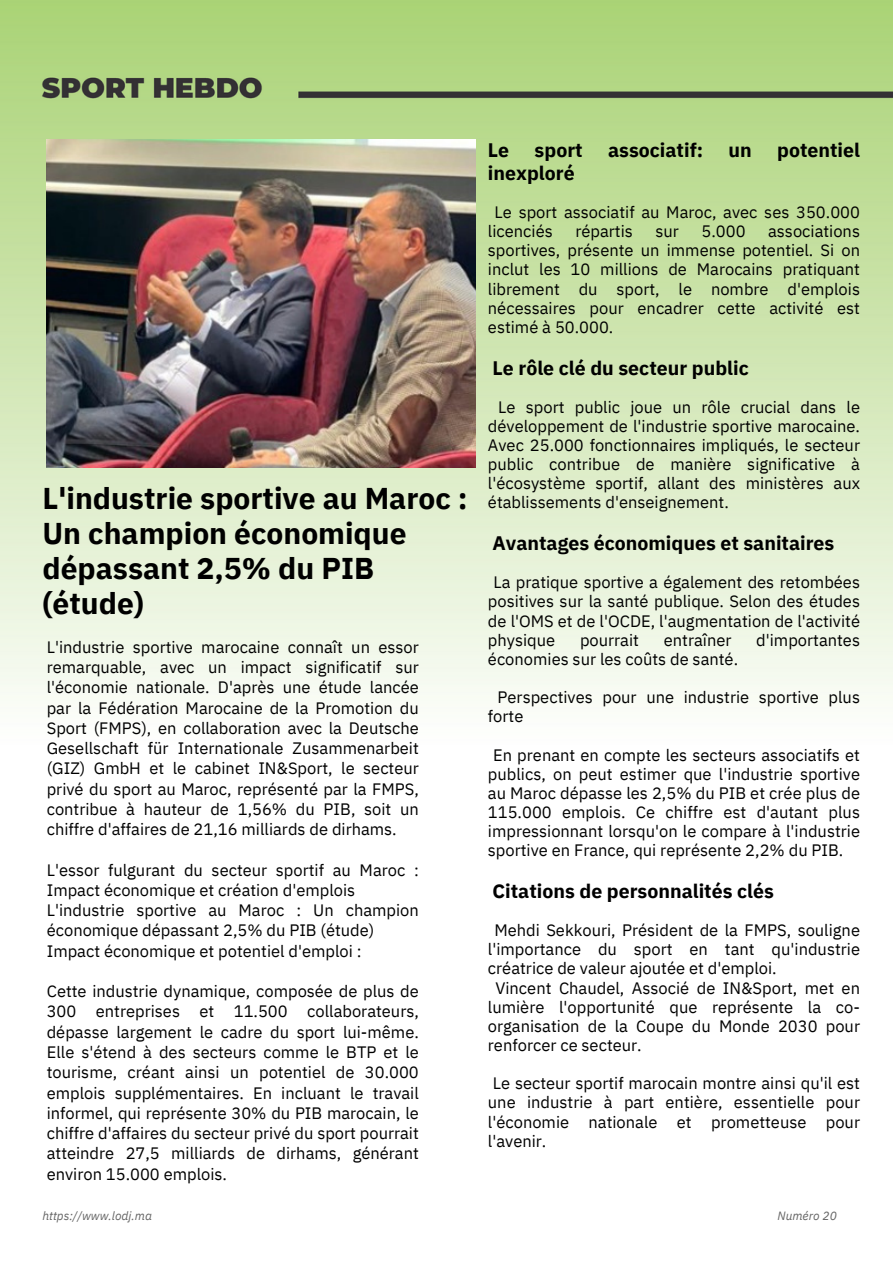
<style>
.page{position:relative;width:893px;height:1264px;background:#fff}
.page>*{position:absolute;margin:0;border:0;box-sizing:border-box;transform-origin:0 0}
.t1{font:700 30px/34.8px "IBM Plex Sans";color:#000}
.t2{font:700 19.5px "IBM Plex Sans";color:#000}
.t3{font:16.5px/19.2px "IBM Plex Sans";color:#000;text-align:justify}
.t4{font:italic 12px "IBM Plex Sans";color:#646464}
</style>
<div class="page">
<img style="left:0;top:0;width:892px;height:701px">
<img style="left:47px;top:139px;width:428px;height:329px">
<p class="t1" style="left:42px;top:480px;width:427px">L'industrie sportive au Maroc :<br>Un champion économique dépassant 2,5% du PIB (étude)</p>
<p class="t3" style="left:47px;top:636px;width:373px;line-height:20.2px">L'industrie sportive marocaine connaît un essor remarquable, avec un impact significatif sur l'économie nationale. D'après une étude lancée par la Fédération Marocaine de la Promotion du Sport (FMPS), en collaboration avec la Deutsche Gesellschaft für Internationale Zusammenarbeit (GIZ) GmbH et le cabinet IN&amp;Sport, le secteur privé du sport au Maroc, représenté par la FMPS, contribue à hauteur de 1,56% du PIB, soit un chiffre d'affaires de 21,16 milliards de dirhams.</p>
<p class="t3" style="left:47px;top:859px;width:373px;line-height:20.2px">L'essor fulgurant du secteur sportif au Maroc :<br>Impact économique et création d'emplois</p>
<p class="t3" style="left:47px;top:899px;width:373px;line-height:20.2px">L'industrie sportive au Maroc : Un champion économique dépassant 2,5% du PIB (étude)</p>
<p class="t3" style="left:47px;top:940px;width:316px">Impact économique et potentiel d'emploi :</p>
<p class="t3" style="left:47px;top:980px;width:373px;line-height:20.2px">Cette industrie dynamique, composée de plus de 300 entreprises et 11.500 collaborateurs, dépasse largement le cadre du sport lui-même.<br>Elle s'étend à des secteurs comme le BTP et le tourisme, créant ainsi un potentiel de 30.000 emplois supplémentaires. En incluant le travail informel, qui représente 30% du PIB marocain, le chiffre d'affaires du secteur privé du sport pourrait atteindre 27,5 milliards de dirhams, générant environ 15.000 emplois.</p>
<p class="t2" style="left:488px;top:137px;width:23px">Le</p>
<p class="t2" style="left:534px;top:137px;width:50px">sport</p>
<p class="t2" style="left:608px;top:137px;width:96px">associatif:</p>
<p class="t2" style="left:728px;top:137px;width:25px">un</p>
<p class="t2" style="left:777px;top:137px;width:84px">potentiel</p>
<p class="t2" style="left:488px;top:160px;width:88px">inexploré</p>
<p class="t3" style="left:488px;top:202px;width:373px;text-indent:7px">Le sport associatif au Maroc, avec ses 350.000 licenciés</p>
<p class="t3" style="left:575px;top:221px;width:59px">répartis</p>
<p class="t3" style="left:655px;top:221px;width:25px">sur</p>
<p class="t3" style="left:701px;top:221px;width:46px">5.000</p>
<p class="t3" style="left:488px;top:221px;width:373px;text-indent:280px">associations sportives, présente un immense potentiel. Si on inclut les 10 millions de Marocains pratiquant librement du sport, le nombre d'emplois nécessaires pour encadrer cette activité est estimé à 50.000.</p>
<p class="t2" style="left:492px;top:354px;width:258px">Le rôle clé du secteur public</p>
<p class="t3" style="left:488px;top:397px;width:373px;text-indent:10px">Le sport public joue un rôle crucial dans le développement de l'industrie sportive marocaine.<br>Avec 25.000 fonctionnaires impliqués, le secteur public contribue de manière significative à l'écosystème sportif, allant des ministères aux établissements d'enseignement.</p>
<p class="t2" style="left:492px;top:530px;width:343px">Avantages économiques et sanitaires</p>
<p class="t3" style="left:488px;top:572px;width:373px;text-indent:5px">La pratique sportive a également des retombées positives sur la santé publique. Selon des études de l'OMS et de l'OCDE, l'augmentation de l'activité physique</p>
<p class="t3" style="left:580px;top:630px;width:60px">pourrait</p>
<p class="t3" style="left:663px;top:630px;width:69px">entraîner</p>
<p class="t3" style="left:756px;top:630px;width:105px">d'importantes</p>
<p class="t3" style="left:488px;top:649px;width:252px">économies sur les coûts de santé.</p>
<p class="t3" style="left:488px;top:687px;width:373px;text-indent:10px">Perspectives pour une industrie sportive plus forte</p>
<p class="t3" style="left:488px;top:744px;width:373px;text-indent:5px">En prenant en compte les secteurs associatifs et publics, on peut estimer que l'industrie sportive au Maroc dépasse les 2,5% du PIB et crée plus de 115.000 emplois. Ce chiffre est d'autant plus impressionnant lorsqu'on le compare à l'industrie sportive en France, qui représente 2,2% du PIB.</p>
<p class="t2" style="left:492px;top:877px;width:283px">Citations de personnalités clés</p>
<p class="t3" style="left:488px;top:920px;width:373px;text-indent:6px">Mehdi Sekkouri, Président de la FMPS, souligne l'importance du sport en tant qu'industrie créatrice de valeur ajoutée et d'emploi.</p>
<p class="t3" style="left:488px;top:977px;width:373px;text-indent:8px">Vincent Chaudel, Associé de IN&amp;Sport, met en lumière l'opportunité que représente la co&shy;organisation de la Coupe du Monde 2030 pour renforcer ce secteur.</p>
<p class="t3" style="left:488px;top:1073px;width:373px">Le secteur sportif marocain montre ainsi qu'il est une industrie à part entière, essentielle pour l'économie nationale et prometteuse pour l'avenir.</p>
<p class="t4" style="left:42px;top:1207px;width:111px">https://www.lodj.ma</p>
<p class="t4" style="left:777px;top:1207px;width:61px">Numéro 20</p>
</div>
